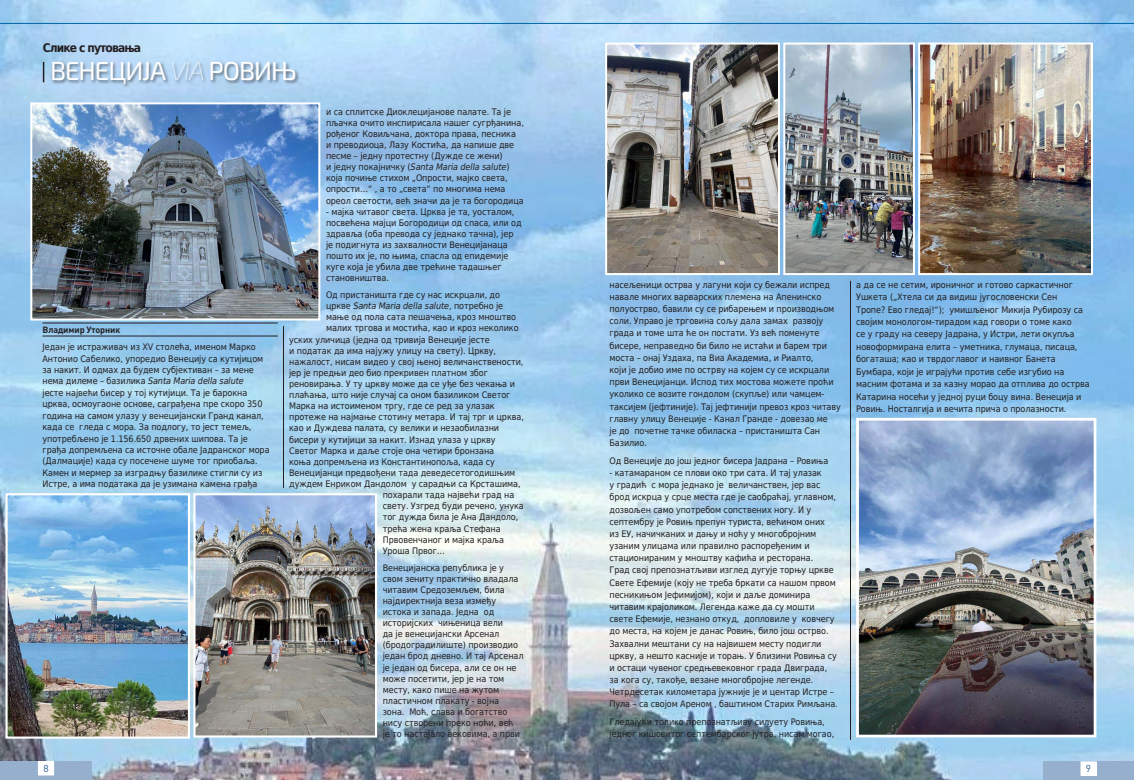
<style>
.page{position:relative;width:1134px;height:780px;background:#fff}
.page>*{position:absolute;margin:0;border:0;box-sizing:border-box;transform-origin:0 0}
.Naslov_NOVO{font:26px "Exo 2";letter-spacing:-.04em;color:#fff}
.Nadnaslov_NOVO{font:700 12px "DejaVu Sans Condensed";letter-spacing:-.075em;color:#231f20}
.t1{font:10px "DIN Pro";color:#305d96}
.Tekst_NOVO{font:9px/12.2px "DejaVu Sans Condensed";letter-spacing:-.01em;color:#231f20}
.Tekst_NOVO-2{font:italic 9px "DejaVu Sans Condensed";letter-spacing:-.01em;color:#231f20}
.Autor{font:700 9px "DIN Pro";letter-spacing:-.01em;color:#231f20}
.s1{font-weight:100;font-style:italic}
.s2{font-style:italic}
.s3{font-style:normal}
</style>
<div class="page">
<img style="left:0;top:0;width:1134px;height:780px">
<div style="left:0;top:761px;width:91px;height:18px;background:#95afcc"></div>
<div style="left:38px;top:761px;width:16px;height:14px;background:#fff"></div>
<hr style="left:43px;top:323px;width:235px;height:1px;background:#231f20">
<hr style="left:43px;top:336px;width:235px;height:1px;background:#231f20">
<hr style="left:283px;top:326px;width:1px;height:161px;background:#231f20">
<hr style="left:850px;top:281px;width:1px;height:458px;background:#231f20">
<hr style="left:0;top:23px;width:1134px;height:1px;background:#0068a9">
<div style="left:1043px;top:761px;width:91px;height:19px;background:#95afcc"></div>
<div style="left:1081px;top:761px;width:15px;height:14px;background:#fff"></div>
<div style="left:1081px;top:761px;width:15px;height:14px;border:1px solid #fff"></div>
<div style="left:51px;top:61px;width:250px;height:28px;background:#231f20;opacity:.58"></div>
<svg style="left:43px;top:62px;width:1px;height:20px"></svg>
<img style="left:196px;top:496px;width:178px;height:238px">
<div style="left:193px;top:493px;width:184px;height:244px;border:2px solid #fff"></div>
<img style="left:860px;top:422px;width:232px;height:311px">
<div style="left:856px;top:418px;width:240px;height:319px;border:3px solid #fff"></div>
<img style="left:786px;top:46px;width:126px;height:226px">
<div style="left:783px;top:43px;width:132px;height:232px;border:2px solid #fff"></div>
<img style="left:9px;top:496px;width:178px;height:239px">
<div style="left:6px;top:493px;width:184px;height:245px;border:2px solid #fff"></div>
<img style="left:921px;top:46px;width:169px;height:226px">
<div style="left:918px;top:43px;width:175px;height:232px;border:2px solid #fff"></div>
<img style="left:33px;top:105px;width:284px;height:212px">
<div style="left:30px;top:102px;width:290px;height:218px;border:2px solid #fff"></div>
<img style="left:608px;top:46px;width:169px;height:226px">
<div style="left:605px;top:43px;width:175px;height:232px;border:2px solid #fff"></div>
<p class="Nadnaslov_NOVO" style="left:43px;top:38px;width:100px">Слике с путовања</p>
<p class="Naslov_NOVO" style="left:50px;top:56px;width:248px">ВЕНЕЦИЈА <span class="s1">VIA</span> РОВИЊ</p>
<p class="Autor" style="left:43px;top:323px;width:79px">Владимир Уторник</p>
<p class="Tekst_NOVO" style="left:43px;top:341px;width:229px;line-height:11.4px">Један је истраживач из XV столећа, именом Марко Антонио Сабелико, упоредио Венецију са кутијицом за накит. И одмах да будем субјективан – за мене нема дилеме – базилика <span class="s2">Santa Maria della salute<br></span>јесте највећи бисер у тој кутијици. Та је барокна црква, осмоугаоне основе, саграђена пре скоро 350 година на самом улазу у венецијански Гранд канал, када се гледа с мора. За подлогу, то јест темељ, употребљено је 1.156.650 дрвених шипова. Та је грађа допремљена са источне обале Јадранског мора (Далмације) када су посечене шуме тог приобаља.<br>Камен и мермер за изградњу базилике стигли су из Истре, а има података да је узимана камена грађа</p>
<p class="t1" style="left:43px;top:761px;width:7px">8</p>
<p class="Tekst_NOVO" style="left:326px;top:106px;width:199px;line-height:11.1px">и са сплитске Диоклецијанове палате. Та је пљачка очито инспирисала нашег сугрђанина, рођеног Ковиљчана, доктора права, песника<br>и преводиоца, Лазу Костића, да напише две песме – једну протестну (Дужде се жени)<br>и једну покајничку (<span class="s2">Santa Maria della salute</span>) која почиње стихом „Опрости, мајко света, опрости…“ , а то „света“ по многима нема ореол светости, већ значи да је та богородица</p>
<p class="Tekst_NOVO" style="left:326px;top:206px;width:197px;line-height:11.1px">- мајка читавог света. Црква је та, уосталом, посвећена мајци Богородици од спаса, или од здравља (оба превода су једнако тачна), јер је подигнута из захвалности Венецијанаца пошто их је, по њима, спасла од епидемије куге која је убила две трећине тадашњег становништва.</p>
<p class="Tekst_NOVO" style="left:326px;top:288px;width:176px">Од пристаништа где су нас искрцали, до</p>
<p class="Tekst_NOVO-2" style="left:326px;top:299px;width:179px"><span class="s3">цркве</span> Santa Maria della salute<span class="s3">, потребно је</span></p>
<p class="Tekst_NOVO" style="left:326px;top:311px;width:191px">мање од пола сата пешачења, кроз мноштво</p>
<p class="Tekst_NOVO" style="left:326px;top:322px;width:194px">малих тргова и мостића, као и кроз неколико</p>
<p class="Tekst_NOVO" style="left:289px;top:333px;width:202px">уских уличица (једна од тривија Венеције јесте</p>
<p class="Tekst_NOVO" style="left:289px;top:344px;width:208px">и податак да има најужу улицу на свету). Цркву,</p>
<p class="Tekst_NOVO" style="left:289px;top:355px;width:236px">нажалост, нисам видео у свој њеној величанствености,</p>
<p class="Tekst_NOVO" style="left:289px;top:366px;width:200px">јер је предњи део био прекривен платном због</p>
<p class="Tekst_NOVO" style="left:289px;top:377px;width:227px">реновирања. У ту цркву може да се уђе без чекања и</p>
<p class="Tekst_NOVO" style="left:289px;top:388px;width:223px">плаћања, што није случај са оном базиликом Светог</p>
<p class="Tekst_NOVO" style="left:289px;top:400px;width:207px">Марка на истоименом тргу, где се ред за улазак</p>
<p class="Tekst_NOVO" style="left:289px;top:411px;width:236px">протеже на најмање стотину метара. И тај трг и црква,</p>
<p class="Tekst_NOVO" style="left:289px;top:422px;width:211px">као и Дуждева палата, су велики и незаобилазни</p>
<p class="Tekst_NOVO" style="left:289px;top:433px;width:208px">бисери у кутијици за накит. Изнад улаза у цркву</p>
<p class="Tekst_NOVO" style="left:289px;top:444px;width:207px">Светог Марка и даље стоје она четири бронзана</p>
<p class="Tekst_NOVO" style="left:289px;top:455px;width:207px">коња допремљена из Константинопоља, када су</p>
<p class="Tekst_NOVO" style="left:289px;top:466px;width:228px">Венецијанци предвођени тада деведесетогодишњим</p>
<p class="Tekst_NOVO" style="left:289px;top:477px;width:233px">дуждем Енриком Дандолом у сарадњи са Крсташима,</p>
<p class="Tekst_NOVO" style="left:383px;top:488px;width:133px">похарали тада највећи град на</p>
<p class="Tekst_NOVO" style="left:383px;top:499px;width:143px">свету. Узгред буди речено, унука</p>
<p class="Tekst_NOVO" style="left:383px;top:511px;width:137px">тог дужда била је Ана Дандоло,</p>
<p class="Tekst_NOVO" style="left:383px;top:522px;width:119px">трећа жена краља Стефана</p>
<p class="Tekst_NOVO" style="left:383px;top:533px;width:123px">Првовенчаног и мајка краља</p>
<p class="Tekst_NOVO" style="left:383px;top:544px;width:64px">Уроша Првог…</p>
<p class="Tekst_NOVO" style="left:383px;top:561px;width:142px;line-height:11.1px">Венецијанска република је у свом зениту практично владала читавим Средоземљем, била најдиректнија веза између истока и запада. Једна од историјских чињеница вели<br>да је венецијански Арсенал (бродоградилиште) производио један брод дневно. И тај Арсенал је један од бисера, али се он не може посетити, јер је на том месту, како пише на жутом пластичном плакату - војна<br>зона. Моћ, слава и богатство нису створени преко ноћи, већ<br>је то настајало вековима, а први</p>
<p class="Tekst_NOVO" style="left:609px;top:278px;width:233px">насељеници острва у лагуни који су бежали испред навале многих варварских племена на Апенинско полуострво, бавили су се рибарењем и производњом соли. Управо је трговина сољу дала замах развоју града и томе шта ће он постати. Уз већ поменуте бисере, неправедно би било не истаћи и барем три моста – онај Уздаха, па Виа Академиа, и Риалто,<br>који је добио име по острву на којем су се искрцали први Венецијанци. Испод тих мостова можете проћи уколико се возите гондолом (скупље) или чамцем&shy;таксијем (јефтиније). Тај јефтинији превоз кроз читаву главну улицу Венеције - Канал Гранде - довезао ме<br>је до почетне тачке обиласка – пристаништа Сан Базилио.</p>
<p class="Tekst_NOVO" style="left:609px;top:454px;width:220px">Од Венеције до још једног бисера Јадрана – Ровиња</p>
<p class="Tekst_NOVO" style="left:609px;top:466px;width:230px">- катамараном се плови око три сата. И тај улазак<br>у градић с мора једнако је величанствен, јер вас брод искрца у срце места где је саобраћај, углавном, дозвољен само употребом сопствених ногу. И у септембру је Ровињ препун туриста, већином оних<br>из ЕУ, начичканих и дању и ноћу у многобројним узаним улицама или правилно распоређеним и стационираним у мноштву кафића и ресторана.<br>Град свој препознатљиви изглед дугује торњу цркве Свете Ефемије (коју не треба бркати са нашом првом песникињом Јефимијом), који и даље доминира читавим крајоликом. Легенда каже да су мошти свете Ефемије, незнано откуд, допловиле у ковчегу до места, на којем је данас Ровињ, било још острво.<br>Захвални мештани су на највишем месту подигли цркву, а нешто касније и торањ. У близини Ровиња су и остаци чувеног средњевековног града Двиграда, за кога су, такође, везане многобројне легенде.<br>Четрдесетак километара јужније је и центар Истре – Пула – са својом Ареном , баштином Старих Римљана.</p>
<p class="Tekst_NOVO" style="left:609px;top:715px;width:226px">Гледајући толико препознатљиву силуету Ровиња, једног кишовитог септембарског јутра, нисам могао,</p>
<p class="Tekst_NOVO" style="left:856px;top:278px;width:235px">а да се не сетим, ироничног и готово саркастичног Ушкета („Хтела си да видиш југословенски Сен<br>Тропе? Ево гледај!“); умишљеног Микија Рубирозу са својим монологом-тирадом кад говори о томе како<br>се у граду на северу Јадрана, у Истри, лети окупља новоформирана елита – уметника, глумаца, писаца, богаташа; као и тврдоглавог и наивног Банета Бумбара, који је играјући против себе изгубио на масним фотама и за казну морао да отплива до острва Катарина носећи у једној руци боцу вина. Венеција и Ровињ. Носталгија и вечита прича о пролазности.</p>
<p class="t1" style="left:1086px;top:761px;width:7px">9</p>
</div>
